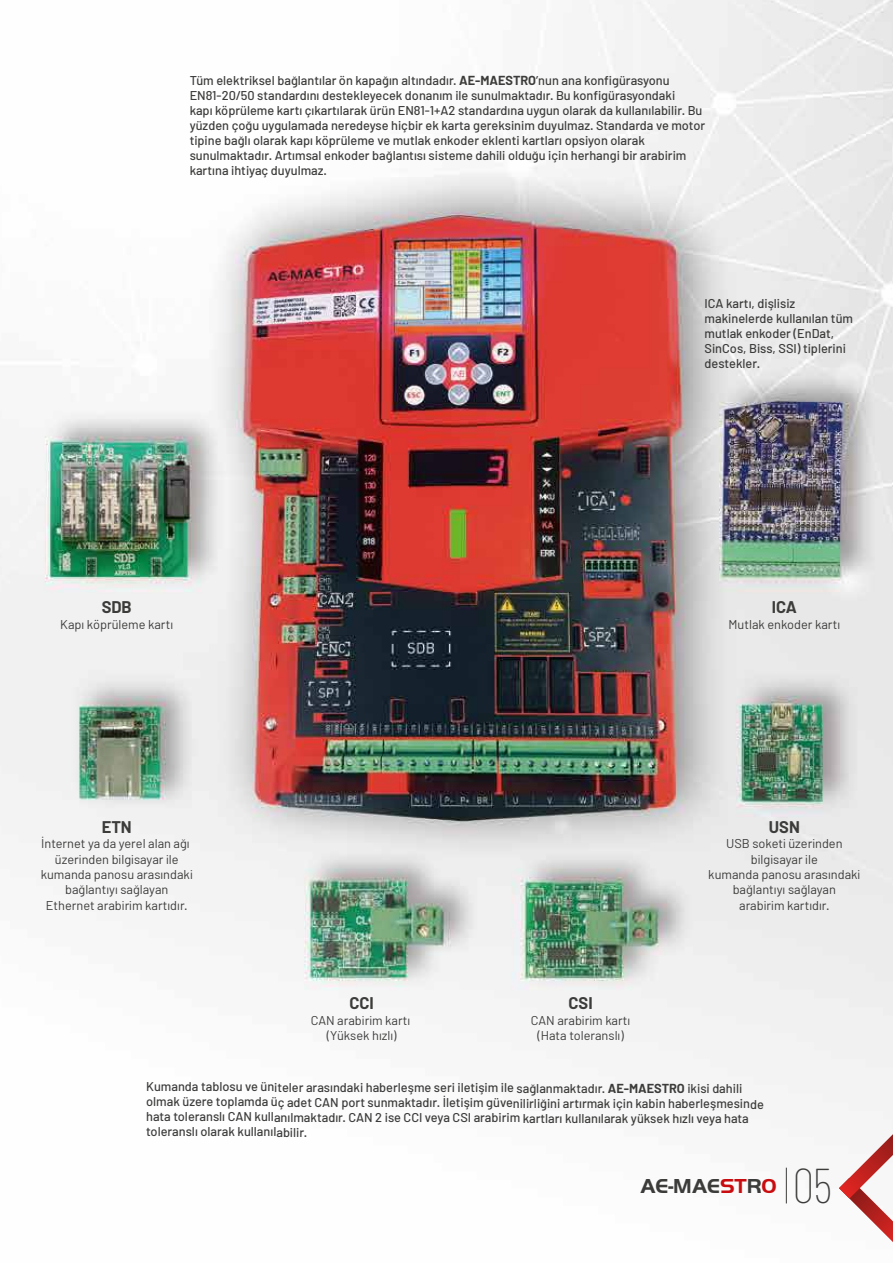
<style>
.page{position:relative;width:893px;height:1263px;background:#fff}
.page>*{position:absolute;margin:0;border:0;box-sizing:border-box;transform-origin:0 0}
.t1{font:100 48.75px "Barlow Condensed";color:#3c3c3b}
.t2{font:700 21px "Handel Got D";color:#3c3c3b}
.t3{font:700 16.5px "Barlow";color:#3c3c3b}
.t4{font:500 12.75px/15px "Barlow";color:#3c3c3b}
.t5{font:12.75px/15.3px "Barlow";color:#3c3c3b;text-align:center}
.s1{font-weight:700}
.s2{color:#c90c0f}
</style>
<div class="page">
<img style="left:0;top:0;width:893px;height:1204px">
<svg style="left:839px;top:1134px;width:54px;height:108px"></svg>
<hr style="left:786px;top:1168px;width:1px;height:35px;background:#3c3c3b">
<p class="t4" style="left:190px;top:72px;width:517px">Tüm elektriksel bağlantılar ön kapağın altındadır. <span class="s1">AE-MAESTRO</span>’nun ana konfigürasyonu EN81-20/50 standardını destekleyecek donanım ile sunulmaktadır. Bu konfigürasyondaki<br>kapı köprüleme kartı çıkartılarak ürün EN81-1+A2 standardına uygun olarak da kullanılabilir. Bu yüzden çoğu uygulamada neredeyse hiçbir ek karta gereksinim duyulmaz. Standarda ve motor tipine bağlı olarak kapı köprüleme ve mutlak enkoder eklenti kartları opsiyon olarak sunulmaktadır. Artımsal enkoder bağlantısı sisteme dahili olduğu için herhangi bir arabirim kartına ihtiyaç duyulmaz.</p>
<p class="t3" style="left:102px;top:597px;width:32px">SDB</p>
<p class="t5" style="left:60px;top:616px;width:114px">Kapı köprüleme kartı</p>
<p class="t3" style="left:102px;top:817px;width:32px">ETN</p>
<p class="t5" style="left:41px;top:836px;width:154px">İnternet ya da yerel alan ağı üzerinden bilgisayar ile kumanda panosu arasındaki bağlantıyı sağlayan<br>Ethernet arabirim kartıdır.</p>
<p class="t3" style="left:350px;top:993px;width:26px">CCI</p>
<p class="t5" style="left:311px;top:1012px;width:101px">CAN arabirim kartı (Yüksek hızlı)</p>
<p class="t4" style="left:705px;top:296px;width:150px">ICA kartı, dişlisiz makinelerde kullanılan tüm mutlak enkoder (EnDat,<br>SinCos, Biss, SSI) tiplerini destekler.</p>
<p class="t3" style="left:569px;top:993px;width:26px">CSI</p>
<p class="t5" style="left:531px;top:1012px;width:101px">CAN arabirim kartı (Hata toleranslı)</p>
<p class="t3" style="left:772px;top:597px;width:27px">ICA</p>
<p class="t5" style="left:728px;top:616px;width:113px">Mutlak enkoder kartı</p>
<p class="t3" style="left:769px;top:817px;width:33px">USN</p>
<p class="t5" style="left:708px;top:836px;width:154px">USB soketi üzerinden bilgisayar ile<br>kumanda panosu arasındaki bağlantıyı sağlayan<br>arabirim kartıdır.</p>
<p class="t4" style="left:146px;top:1080px;width:619px">Kumanda tablosu ve üniteler arasındaki haberleşme seri iletişim ile sağlanmaktadır. <span class="s1">AE-MAESTRO</span> ikisi dahili olmak üzere toplamda üç adet CAN port sunmaktadır. İletişim güvenilirliğini artırmak için kabin haberleşmesinde hata toleranslı CAN kullanılmaktadır. CAN 2 ise CCI veya CSI arabirim kartları kullanılarak yüksek hızlı veya hata toleranslı olarak kullanılabilir.</p>
<h2 class="t2" style="left:640px;top:1172px;width:138px">AE-MAE<span class="s2">ST</span>R<span class="s2">O</span></h2>
<h1 class="t1" style="left:794px;top:1155px;width:40px">05</h1>
</div>
